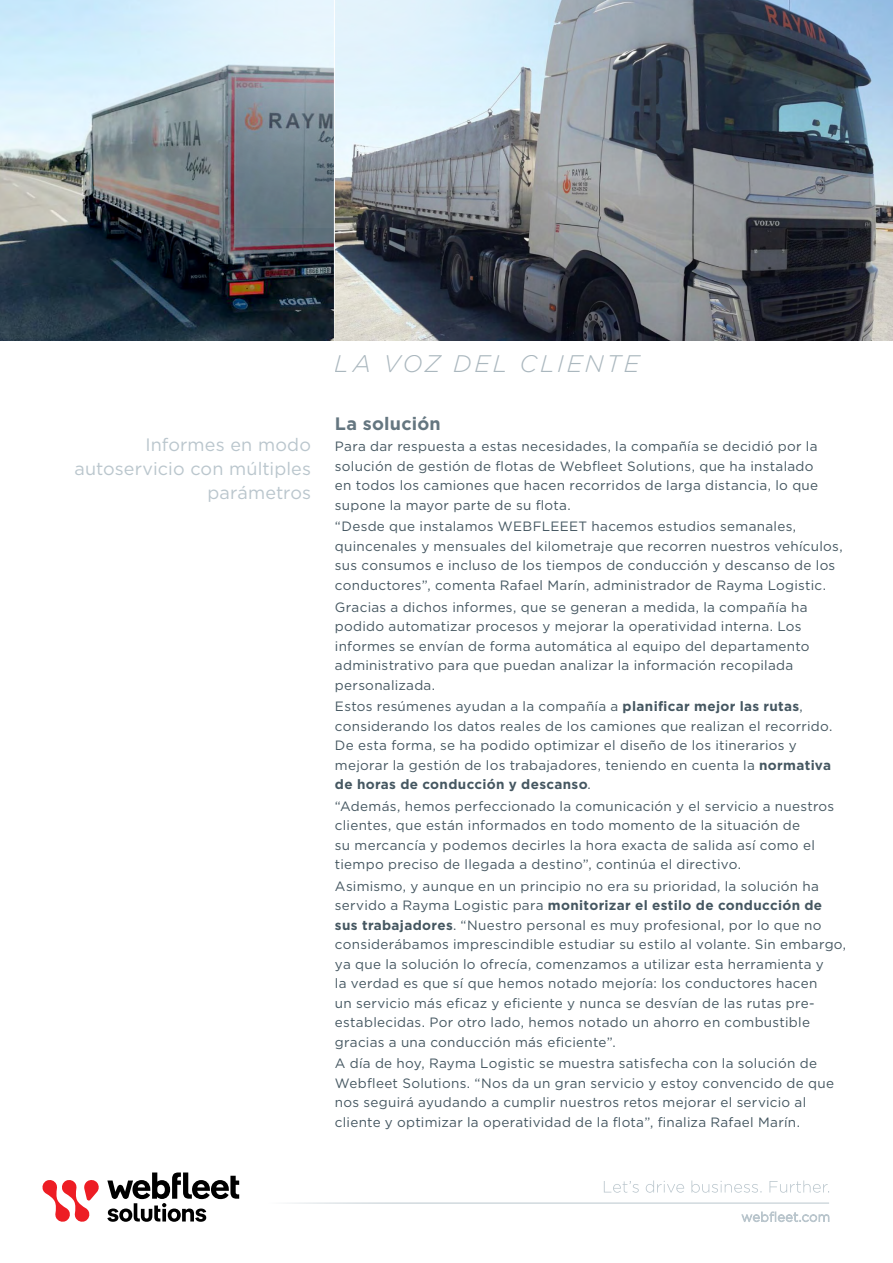
<style>
.page{position:relative;width:893px;height:1263px;background:#fff}
.page>*{position:absolute;margin:0;border:0;box-sizing:border-box;transform-origin:0 0}
.t1{font:italic 300 24px "Gotham";letter-spacing:.11em;color:#95a5ae}
.t2{font:18px/24px "Gotham";letter-spacing:.005em;color:#bac6cd;text-align:right}
.t3{font:700 18px "Gotham";letter-spacing:.015em;color:#647680}
.t4{font:13.5px/19.5px "Gotham";letter-spacing:.02em;color:#455761}
.s1{font-weight:700}
</style>
<div class="page">
<img style="left:0;top:0;width:893px;height:340px">
<hr style="left:268px;top:1203px;width:561px;height:1px;background:#bac6cd">
<svg style="left:742px;top:1212px;width:87px;height:10px"></svg>
<svg style="left:604px;top:1180px;width:225px;height:13px"></svg>
<svg style="left:107px;top:1172px;width:132px;height:50px"></svg>
<svg style="left:42px;top:1180px;width:57px;height:42px"></svg>
<hr style="left:334px;top:0;width:1px;height:361px;background:#fff">
<img style="left:13px;top:0;width:677px;height:228px">
<h2 class="t2" style="left:75px;top:433px;width:238px">Informes en modo autoservicio con múltiples parámetros</h2>
<h1 class="t1" style="left:335px;top:349px;width:306px">LA VOZ DEL CLIENTE</h1>
<h2 class="t3" style="left:335px;top:411px;width:107px">La solución</h2>
<p class="t4" style="left:335px;top:436px;width:485px">Para dar respuesta a estas necesidades, la compañía se decidió por la solución de gestión de flotas de Webfleet Solutions, que ha instalado en todos los camiones que hacen recorridos de larga distancia, lo que supone la mayor parte de su flota.</p>
<p class="t4" style="left:335px;top:517px;width:509px">“Desde que instalamos WEBFLEEET hacemos estudios semanales, quincenales y mensuales del kilometraje que recorren nuestros vehículos, sus consumos e incluso de los tiempos de conducción y descanso de los conductores”, comenta Rafael Marín, administrador de Rayma Logistic.</p>
<p class="t4" style="left:335px;top:597px;width:476px">Gracias a dichos informes, que se generan a medida, la compañía ha podido automatizar procesos y mejorar la operatividad interna. Los informes se envían de forma automática al equipo del departamento administrativo para que puedan analizar la información recopilada personalizada.</p>
<p class="t4" style="left:335px;top:696px;width:499px">Estos resúmenes ayudan a la compañía a <span class="s1">planificar mejor las rutas</span>, considerando los datos reales de los camiones que realizan el recorrido.<br>De esta forma, se ha podido optimizar el diseño de los itinerarios y mejorar la gestión de los trabajadores, teniendo en cuenta la <span class="s1">normativa de horas de conducción y descanso</span>.</p>
<p class="t4" style="left:335px;top:796px;width:501px">“Además, hemos perfeccionado la comunicación y el servicio a nuestros clientes, que están informados en todo momento de la situación de<br>su mercancía y podemos decirles la hora exacta de salida así como el tiempo preciso de llegada a destino”, continúa el directivo.</p>
<p class="t4" style="left:335px;top:876px;width:513px">Asimismo, y aunque en un principio no era su prioridad, la solución ha servido a Rayma Logistic para <span class="s1">monitorizar el estilo de conducción de sus trabajadores</span>. “Nuestro personal es muy profesional, por lo que no considerábamos imprescindible estudiar su estilo al volante. Sin embargo, ya que la solución lo ofrecía, comenzamos a utilizar esta herramienta y<br>la verdad es que sí que hemos notado mejoría: los conductores hacen<br>un servicio más eficaz y eficiente y nunca se desvían de las rutas pre&shy;establecidas. Por otro lado, hemos notado un ahorro en combustible gracias a una conducción más eficiente”.</p>
<p class="t4" style="left:335px;top:1054px;width:501px">A día de hoy, Rayma Logistic se muestra satisfecha con la solución de Webfleet Solutions. “Nos da un gran servicio y estoy convencido de que nos seguirá ayudando a cumplir nuestros retos mejorar el servicio al cliente y optimizar la operatividad de la flota”, finaliza Rafael Marín.</p>
</div>
